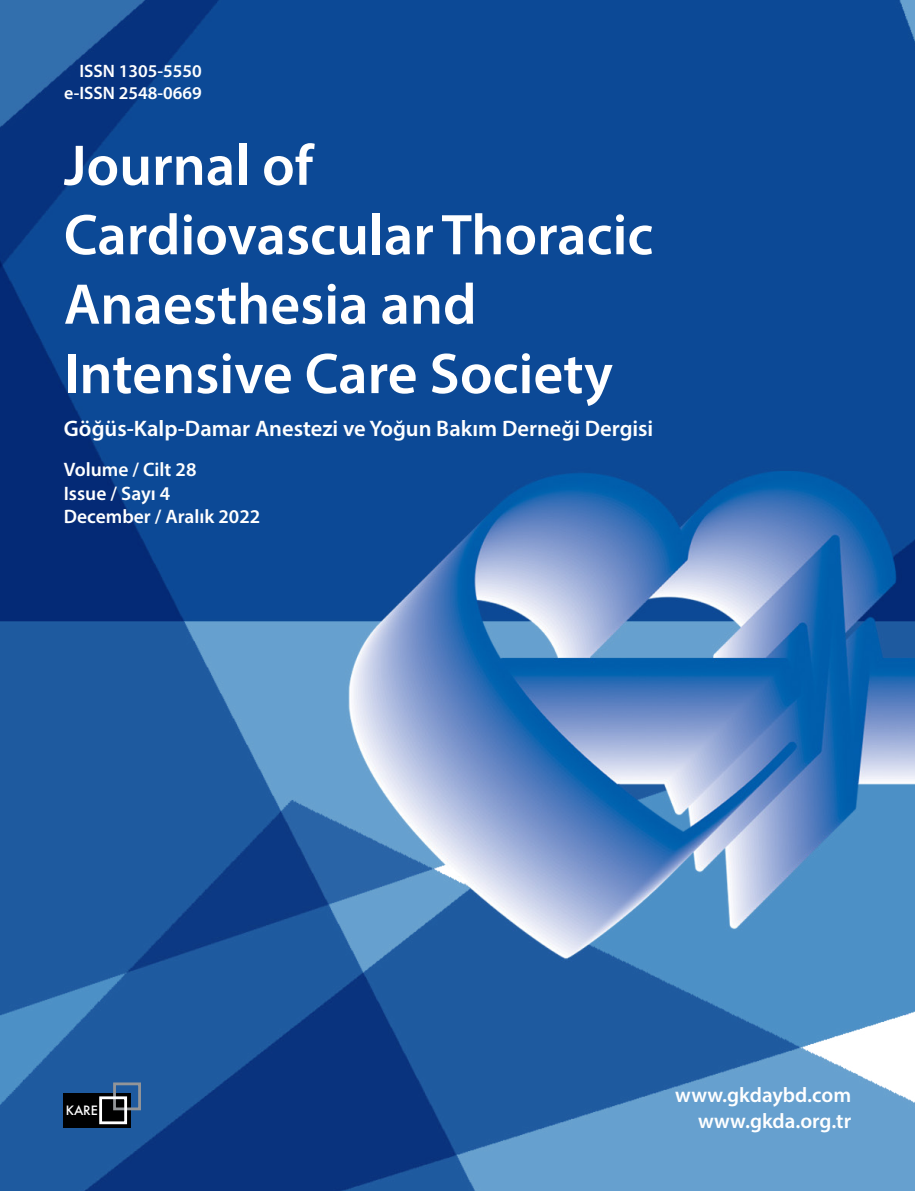
<style>
.page{position:relative;width:915px;height:1191px;background:#fff}
.page>*{position:absolute;margin:0;border:0;box-sizing:border-box;transform-origin:0 0}
.t1{font:600 57.9px/69.4px "Myriad Pro";color:#fff}
.t2{font:600 22.5px "Myriad Pro";color:#fff}
.t3{font:600 21px/25.2px "Myriad Pro";color:#fff;text-align:right}
.t4{font:600 19.5px/23.4px "Myriad Pro";color:#fff}
.t5{font:600 18px/21.6px "Myriad Pro";color:#fff;text-align:right}
.t6{font:500 12.45px "Futura";color:#fff}
</style>
<div class="page">
<img style="left:0;top:0;width:914px;height:1191px">
<div style="left:64px;top:1093px;width:67px;height:34px;background:#000"></div>
<div style="left:113px;top:1082px;width:28px;height:28px;border:3px solid #939598"></div>
<div style="left:99px;top:1096px;width:28px;height:28px;border:3px solid #fff"></div>
<p class="t5" style="left:64px;top:60px;width:139px">ISSN 1305-5550 e-ISSN 2548-0669</p>
<p class="t1" style="left:64px;top:129px;width:591px">Journal of<br>Cardiovascular Thoracic<br>Anaesthesia and<br>Intensive Care Society</p>
<p class="t2" style="left:64px;top:414px;width:591px">Göğüs-Kalp-Damar Anestezi ve Yoğun Bakım Derneği Dergisi</p>
<p class="t4" style="left:64px;top:457px;width:198px">Volume / Cilt 28<br>Issue / Sayı 4<br>December / Aralık 2022</p>
<p class="t6" style="left:66px;top:1102px;width:34px">KARE</p>
<p class="t3" style="left:675px;top:1082px;width:177px">www.gkdaybd.com www.gkda.org.tr</p>
</div>
